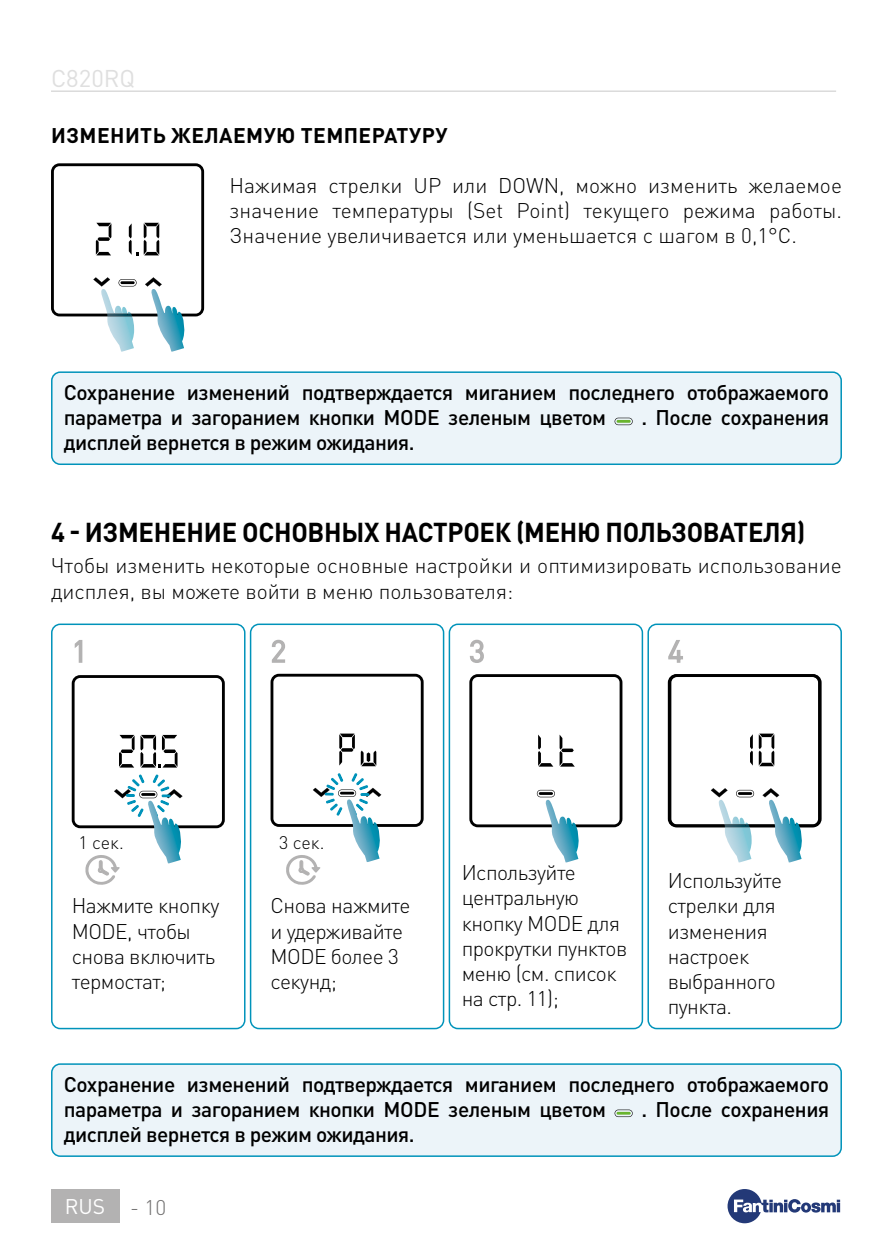
<style>
.page{position:relative;width:893px;height:1259px;background:#fff}
.page>*{position:absolute;margin:0;border:0;box-sizing:border-box;transform-origin:0 0}
.t1{font:30px "DIN Pro";color:#b3b2b2}
.t2{font:700 27px "DIN Pro";letter-spacing:-.01em;color:#000;scale:.95 1}
.t3{font:24px "DIN Pro";color:#dfdfdf}
.t4{font:300 21px/25.2px "DIN Pro";letter-spacing:-.025em;color:#000}
.t5{font:500 21px/25.2px "DIN Pro";letter-spacing:-.025em;color:#000}
.t6{font:300 21px/25.2px "DIN Pro";color:#000}
.t7{font:700 21px "DIN Pro";letter-spacing:.02em;color:#000}
.t8{font:21px "DIN Pro";color:#fff}
.t9{font:300 18px "DIN Pro";letter-spacing:-.005em;color:#000}
.s1{font-weight:300;color:#706f6f}
</style>
<div class="page">
<hr style="left:51px;top:90px;width:785px;height:2px;background:#dadada">
<svg style="left:727px;top:1189px;width:113px;height:34px"></svg>
<div style="left:51px;top:1189px;width:68px;height:33px;background:#b3b2b2"></div>
<svg style="left:51px;top:163px;width:153px;height:188px"></svg>
<img style="left:107px;top:314px;width:25px;height:2px">
<div style="left:250px;top:623px;width:194px;height:406px;border:2px solid #0093ba;border-radius:9px"></div>
<div style="left:51px;top:623px;width:194px;height:406px;border:2px solid #0093ba;border-radius:9px"></div>
<svg style="left:449px;top:623px;width:194px;height:406px"></svg>
<div style="left:647px;top:623px;width:195px;height:406px;border:2px solid #0093ba;border-radius:9px"></div>
<div style="left:72px;top:675px;width:153px;height:153px;border:3px solid #000;border-radius:7px"></div>
<svg style="left:85px;top:735px;width:98px;height:150px"></svg>
<svg style="left:74px;top:640px;width:9px;height:23px"></svg>
<div style="left:271px;top:674px;width:153px;height:153px;border:3px solid #000;border-radius:7px"></div>
<svg style="left:286px;top:733px;width:96px;height:152px"></svg>
<svg style="left:271px;top:639px;width:14px;height:24px"></svg>
<svg style="left:668px;top:674px;width:154px;height:188px"></svg>
<img style="left:725px;top:824px;width:25px;height:3px">
<svg style="left:668px;top:640px;width:15px;height:23px"></svg>
<svg style="left:469px;top:639px;width:16px;height:25px"></svg>
<svg style="left:469px;top:674px;width:153px;height:188px"></svg>
<div style="left:52px;top:1064px;width:789px;height:92px;background:#ecf4f9;border-radius:9px"></div>
<div style="left:51px;top:1063px;width:791px;height:94px;border:2px solid #0093ba;border-radius:9px"></div>
<svg style="left:615px;top:1109px;width:18px;height:8px"></svg>
<svg style="left:615px;top:1110px;width:17px;height:6px"></svg>
<div style="left:52px;top:372px;width:789px;height:92px;background:#ecf4f9;border-radius:9px"></div>
<div style="left:51px;top:371px;width:791px;height:94px;border:2px solid #0093ba;border-radius:9px"></div>
<div style="left:615px;top:418px;width:18px;height:7px;background:#5b5e60;border-radius:4px"></div>
<svg style="left:615px;top:418px;width:17px;height:6px"></svg>
<p class="t3" style="left:51px;top:62px;width:86px">C820RQ</p>
<p class="t7" style="left:51px;top:117px;width:398px">ИЗМЕНИТЬ ЖЕЛАЕМУЮ ТЕМПЕРАТУРУ</p>
<p class="t4" style="left:230px;top:171px;width:614px;text-align:justify">Нажимая стрелки UP или DOWN, можно изменить желаемое значение температуры (Set Point) текущего режима работы.<br>Значение увеличивается или уменьшается с шагом в 0,1°C.</p>
<p class="t5" style="left:64px;top:379px;width:767px">Сохранение изменений подтверждается миганием последнего отображаемого параметра и загоранием кнопки MODE зеленым цветом</p>
<p class="t5" style="left:641px;top:404px;width:189px">. После сохранения</p>
<p class="t5" style="left:64px;top:429px;width:352px">дисплей вернется в режим ожидания.</p>
<p class="t2" style="left:51px;top:509px;width:795px">4 - ИЗМЕНЕНИЕ ОСНОВНЫХ НАСТРОЕК (МЕНЮ ПОЛЬЗОВАТЕЛЯ)</p>
<p class="t6" style="left:51px;top:551px;width:792px">Чтобы изменить некоторые основные настройки и оптимизировать использование дисплея, вы можете войти в меню пользователя:</p>
<h1 class="t1" style="left:72px;top:631px;width:17px">1</h1>
<h1 class="t1" style="left:271px;top:631px;width:17px">2</h1>
<h1 class="t1" style="left:469px;top:631px;width:17px">3</h1>
<h1 class="t1" style="left:668px;top:631px;width:17px">4</h1>
<p class="t9" style="left:78px;top:828px;width:47px">1 сек.</p>
<p class="t4" style="left:72px;top:891px;width:149px">Нажмите кнопку<br>MODE, чтобы снова включить термостат;</p>
<p class="t9" style="left:279px;top:828px;width:47px">3 сек.</p>
<p class="t4" style="left:271px;top:891px;width:142px">Снова нажмите и удерживайте<br>MODE более 3 секунд;</p>
<p class="t4" style="left:462px;top:858px;width:167px">Используйте центральную кнопку MODE для прокрутки пунктов меню (см. список на стр. 11);</p>
<p class="t4" style="left:668px;top:866px;width:116px">Используйте стрелки для изменения настроек выбранного пункта.</p>
<p class="t5" style="left:64px;top:1070px;width:767px">Сохранение изменений подтверждается миганием последнего отображаемого параметра и загоранием кнопки MODE зеленым цветом</p>
<p class="t5" style="left:641px;top:1096px;width:189px">. После сохранения</p>
<p class="t5" style="left:64px;top:1121px;width:352px">дисплей вернется в режим ожидания.</p>
<p class="t8" style="left:65px;top:1192px;width:103px">RUS <span class="s1">- 10</span></p>
</div>
